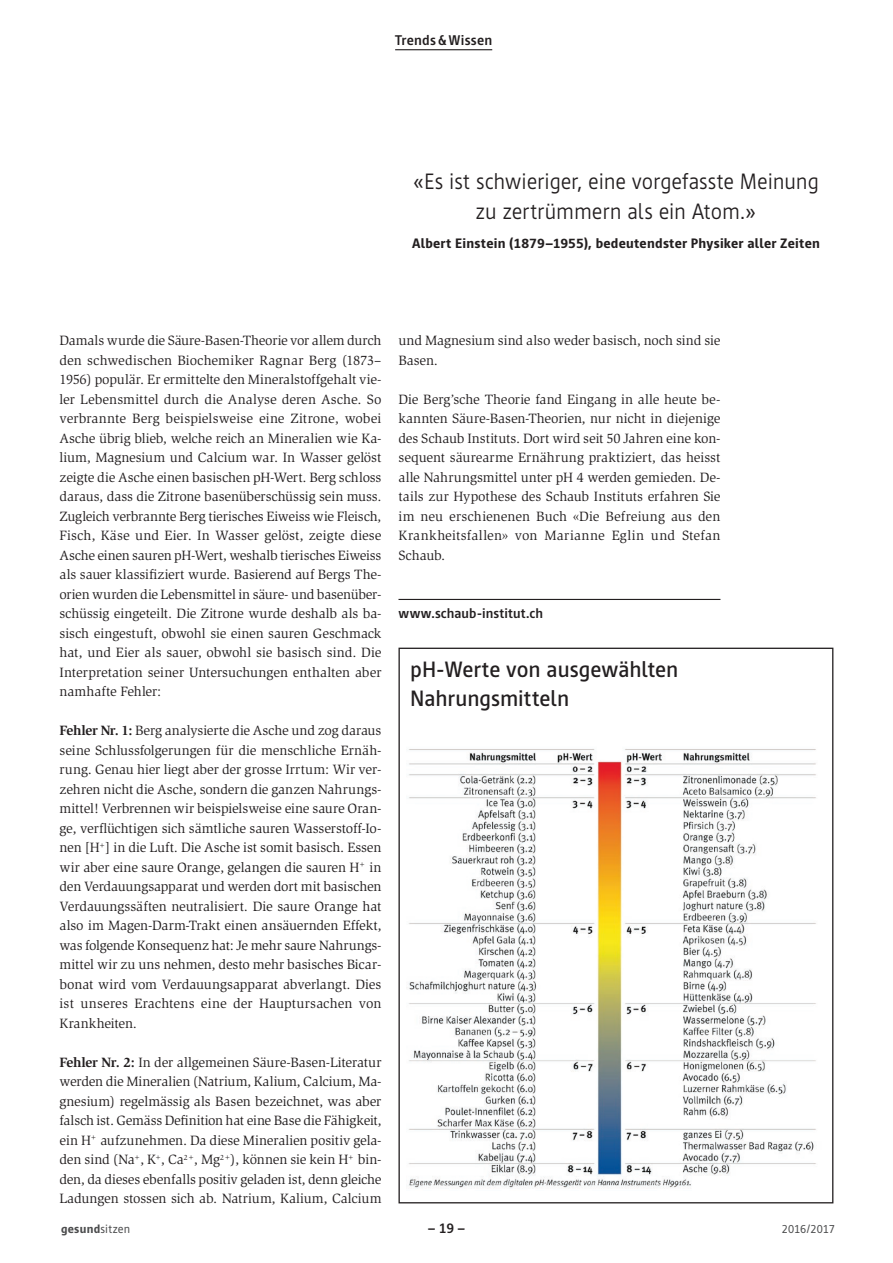
<style>
.page{position:relative;width:893px;height:1263px;background:#fff}
.page>*{position:absolute;margin:0;border:0;box-sizing:border-box;transform-origin:0 0}
.t1{font:300 22.5px/29.2px "Cast";color:#231f20;text-align:center}
.t2{font:500 22.5px/29.2px "Cast";color:#231f20}
.t3{font:700 14.25px "Cast";letter-spacing:.02em;color:#231f20}
.t4{font:13.8px/19.5px "Slimbach";color:#231f20;text-align:justify}
.t5{font:800 13.8px "Cast";letter-spacing:.02em;color:#231f20}
.t6{font:700 13.8px "Cast";letter-spacing:.01em;color:#231f20}
.t7{font:800 12px "Cast";letter-spacing:.025em;color:#4b4c4d}
.t8{font:12px "Cast";letter-spacing:-.005em;color:#4b4c4d}
.s1{font-weight:700}
.s2{font-weight:400}
</style>
<div class="page">
<hr style="left:395px;top:49px;width:97px;height:1px;background:#231f20">
<hr style="left:398px;top:599px;width:322px;height:1px;background:#231f20">
<img style="left:409px;top:749px;width:407px;height:439px">
<p class="t3" style="left:395px;top:32px;width:99px">Trends &amp; Wissen</p>
<h1 class="t1" style="left:413px;top:167px;width:407px">«Es ist schwieriger, eine vorgefasste Meinung zu zertrümmern als ein Atom.»</h1>
<p class="t5" style="left:412px;top:235px;width:409px">Albert Einstein (1879–1955), bedeutendster Physiker aller Zeiten</p>
<p class="t4" style="left:60px;top:331px;width:324px">Damals wurde die Säure-Basen-Theorie vor allem durch den schwedischen Biochemiker Ragnar Berg (1873– 1956) populär. Er ermittelte den Mineralstoffgehalt vie&shy;ler Lebensmittel durch die Analyse deren Asche. So verbrannte Berg beispielsweise eine Zitrone, wobei Asche übrig blieb, welche reich an Mineralien wie Ka&shy;lium, Magnesium und Calcium war. In Wasser gelöst zeigte die Asche einen basischen pH-Wert. Berg schloss daraus, dass die Zitrone basenüberschüssig sein muss.<br>Zugleich verbrannte Berg tierisches Eiweiss wie Fleisch, Fisch, Käse und Eier. In Wasser gelöst, zeigte diese Asche einen sauren pH-Wert, weshalb tierisches Eiweiss als sauer klassifiziert wurde. Basierend auf Bergs The&shy;orien wurden die Lebensmittel in säure- und basenüber&shy;schüssig eingeteilt. Die Zitrone wurde deshalb als ba&shy;sisch eingestuft, obwohl sie einen sauren Geschmack hat, und Eier als sauer, obwohl sie basisch sind. Die Interpretation seiner Untersuchungen enthalten aber namhafte Fehler:</p>
<p class="t4" style="left:60px;top:721px;width:323px"><span class="s1">Fehler Nr. 1:</span> Berg analysierte die Asche und zog daraus seine Schlussfolgerungen für die menschliche Ernäh&shy;rung. Genau hier liegt aber der grosse Irrtum: Wir ver&shy;zehren nicht die Asche, sondern die ganzen Nahrungs&shy;mittel! Verbrennen wir beispielsweise eine saure Oran&shy;ge, verflüchtigen sich sämtliche sauren Wasserstoff-Io&shy;nen [H<sup>+</sup>] in die Luft. Die Asche ist somit basisch. Essen wir aber eine saure Orange, gelangen die sauren H<sup>+</sup> in den Verdauungsapparat und werden dort mit basischen Verdauungssäften neutralisiert. Die saure Orange hat also im Magen-Darm-Trakt einen ansäuernden Effekt, was folgende Konsequenz hat: Je mehr saure Nahrungs&shy;mittel wir zu uns nehmen, desto mehr basisches Bicar&shy;bonat wird vom Verdauungsapparat abverlangt. Dies ist unseres Erachtens eine der Hauptursachen von Krankheiten.</p>
<p class="t4" style="left:60px;top:1052px;width:324px"><span class="s1">Fehler Nr. 2:</span> In der allgemeinen Säure-Basen-Literatur werden die Mineralien (Natrium, Kalium, Calcium, Ma&shy;gnesium) regelmässig als Basen bezeichnet, was aber falsch ist. Gemäss Definition hat eine Base die Fähigkeit, ein H<sup>+</sup> aufzunehmen. Da diese Mineralien positiv gela&shy;den sind (Na<sup>+</sup>, K<sup>+</sup>, Ca<sup>2+</sup>, Mg<sup>2+</sup>), können sie kein H<sup>+</sup> bin&shy;den, da dieses ebenfalls positiv geladen ist, denn gleiche Ladungen stossen sich ab. Natrium, Kalium, Calcium</p>
<p class="t4" style="left:398px;top:331px;width:323px">und Magnesium sind also weder basisch, noch sind sie<br>Basen.</p>
<p class="t4" style="left:398px;top:390px;width:323px">Die Berg’sche Theorie fand Eingang in alle heute be&shy;kannten Säure-Basen-Theorien, nur nicht in diejenige des Schaub Instituts. Dort wird seit 50 Jahren eine kon&shy;sequent säurearme Ernährung praktiziert, das heisst alle Nahrungsmittel unter pH 4 werden gemieden. De&shy;tails zur Hypothese des Schaub Instituts erfahren Sie im neu erschienenen Buch «Die Befreiung aus den Krankheitsfallen» von Marianne Eglin und Stefan Schaub.</p>
<p class="t6" style="left:398px;top:606px;width:146px">www.schaub-institut.ch</p>
<h1 class="t2" style="left:410px;top:654px;width:270px">pH-Werte von ausgewählten<br>Nahrungsmitteln</h1>
<p class="t7" style="left:61px;top:1221px;width:71px">gesund<span class="s2">sitzen</span></p>
<p class="t3" style="left:428px;top:1220px;width:39px">– 19 –</p>
<p class="t8" style="left:782px;top:1222px;width:55px">2016/2017</p>
</div>
